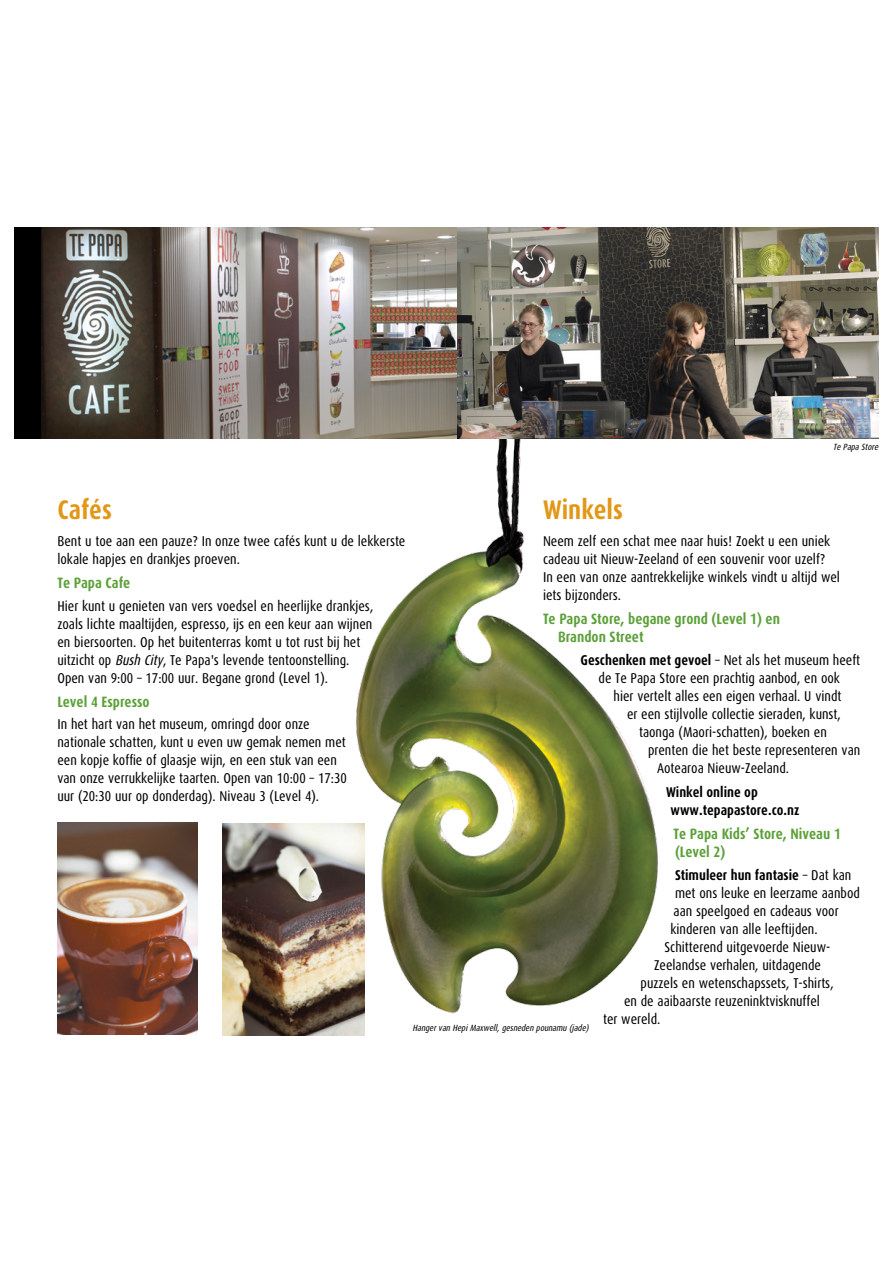
<style>
.page{position:relative;width:893px;height:1263px;background:#fff}
.page>*{position:absolute;margin:0;border:0;box-sizing:border-box;transform-origin:0 0}
.Headers__Orange__ter{font:700 27px "Dax Cond Mac";color:#e29717}
.SubHeads__Green__sec{font:700 15px/18px "Dax Cond Mac";color:#5ca038}
._9_5_12_5_BODY____Pa{font:14.25px/18px "Dax Cond Mac";color:#000}
._9_5_12_5_BODY____Pa-2{font:700 14.25px/18px "Dax Cond Mac";color:#000}
.Caption_aligned_left{font:italic 9px "Dax Cond Mac";color:#000}
.Caption_aligned_righ{font:italic 9px "Dax Cond Mac";color:#000}
.s1{font-style:italic}
.s2{font-weight:700}
.s3{font-weight:400}
</style>
<div class="page">
<img style="left:355px;top:439px;width:303px;height:596px">
<img style="left:15px;top:228px;width:863px;height:211px">
<img style="left:57px;top:822px;width:141px;height:213px">
<img style="left:223px;top:823px;width:141px;height:212px">
<p class="Caption_aligned_righ" style="left:833px;top:442px;width:48px">Te PapaStore</p>
<p class="Headers__Orange__ter" style="left:57px;top:495px;width:56px">Cafés</p>
<p class="_9_5_12_5_BODY____Pa" style="left:57px;top:532px;width:350px">Bent u toe aan een pauze? In onze twee cafés kunt u de lekkerste lokale hapjes en drankjes proeven.</p>
<p class="SubHeads__Green__sec" style="left:57px;top:574px;width:75px">Te Papa Cafe</p>
<p class="_9_5_12_5_BODY____Pa" style="left:57px;top:597px;width:317px">Hier kunt u genieten van vers voedsel en heerlijke drankjes, zoals lichte maaltijden, espresso, ijs en een keur aan wijnen en biersoorten. Op het buitenterras komt u tot rust bij het uitzicht op <span class="s1">Bush City</span>, Te Papa's levende tentoonstelling.<br>Open van 9:00 – 17:00 uur. Begane grond (Level 1).</p>
<p class="SubHeads__Green__sec" style="left:57px;top:693px;width:94px">Level 4 Espresso</p>
<p class="_9_5_12_5_BODY____Pa" style="left:57px;top:715px;width:291px">In het hart van het museum, omringd door onze nationale schatten, kunt u even uw gemak nemen met een kopje koffie of glaasje wijn, en een stuk van een van onze verrukkelijke taarten. Open van 10:00 – 17:30 uur (20:30 uur op donderdag). Niveau 3 (Level 4).</p>
<p class="Headers__Orange__ter" style="left:543px;top:495px;width:82px">Winkels</p>
<p class="_9_5_12_5_BODY____Pa" style="left:543px;top:532px;width:298px">Neem zelf een schat mee naar huis! Zoekt u een uniek cadeau uit Nieuw-Zeeland of een souvenir voor uzelf?<br>In een van onze aantrekkelijke winkels vindt u altijd wel iets bijzonders.</p>
<p class="SubHeads__Green__sec" style="left:558px;top:610px;width:223px;text-indent:-15px">Te Papa Store, begane grond (Level 1) en<br>Brandon Street</p>
<p class="_9_5_12_5_BODY____Pa" style="left:580px;top:651px;width:281px"><span class="s2">Geschenken met gevoel</span> – Net als het museum heeft</p>
<p class="_9_5_12_5_BODY____Pa" style="left:598px;top:669px;width:243px">de Te Papa Store een prachtig aanbod, en ook</p>
<p class="_9_5_12_5_BODY____Pa" style="left:613px;top:687px;width:229px">hier vertelt alles een eigen verhaal. U vindt</p>
<p class="_9_5_12_5_BODY____Pa" style="left:627px;top:705px;width:215px">er een stijlvolle collectie sieraden, kunst,</p>
<p class="_9_5_12_5_BODY____Pa" style="left:639px;top:723px;width:189px">taonga (Maori-schatten), boeken en</p>
<p class="_9_5_12_5_BODY____Pa" style="left:648px;top:741px;width:214px">prenten die het beste representeren van</p>
<p class="_9_5_12_5_BODY____Pa" style="left:657px;top:759px;width:134px">Aotearoa Nieuw-Zeeland.</p>
<p class="_9_5_12_5_BODY____Pa-2" style="left:670px;top:783px;width:130px;text-indent:-4px">Winkel online op www.tepapastore.co.nz</p>
<p class="SubHeads__Green__sec" style="left:673px;top:825px;width:169px">Te Papa Kids’ Store, Niveau 1 (Level 2)</p>
<p class="_9_5_12_5_BODY____Pa-2" style="left:675px;top:866px;width:178px">Stimuleer hun fantasie <span class="s3">– Dat kan</span></p>
<p class="_9_5_12_5_BODY____Pa" style="left:675px;top:884px;width:187px">met ons leuke en leerzame aanbod</p>
<p class="_9_5_12_5_BODY____Pa" style="left:673px;top:902px;width:167px">aan speelgoed en cadeaus voor</p>
<p class="_9_5_12_5_BODY____Pa" style="left:670px;top:920px;width:149px">kinderen van alle leeftijden.</p>
<p class="_9_5_12_5_BODY____Pa" style="left:664px;top:938px;width:167px">Schitterend uitgevoerde Nieuw-</p>
<p class="_9_5_12_5_BODY____Pa" style="left:654px;top:956px;width:168px">Zeelandse verhalen, uitdagende</p>
<p class="_9_5_12_5_BODY____Pa" style="left:640px;top:974px;width:195px">puzzels en wetenschapssets, T-shirts,</p>
<p class="_9_5_12_5_BODY____Pa" style="left:624px;top:992px;width:198px">en de aaibaarste reuzeninktvisknuffel</p>
<p class="_9_5_12_5_BODY____Pa" style="left:603px;top:1010px;width:59px">ter wereld.</p>
<p class="Caption_aligned_left" style="left:412px;top:1022px;width:180px">Hangervan HepiMaxwell,gesneden pounamu (jade)</p>
</div>
